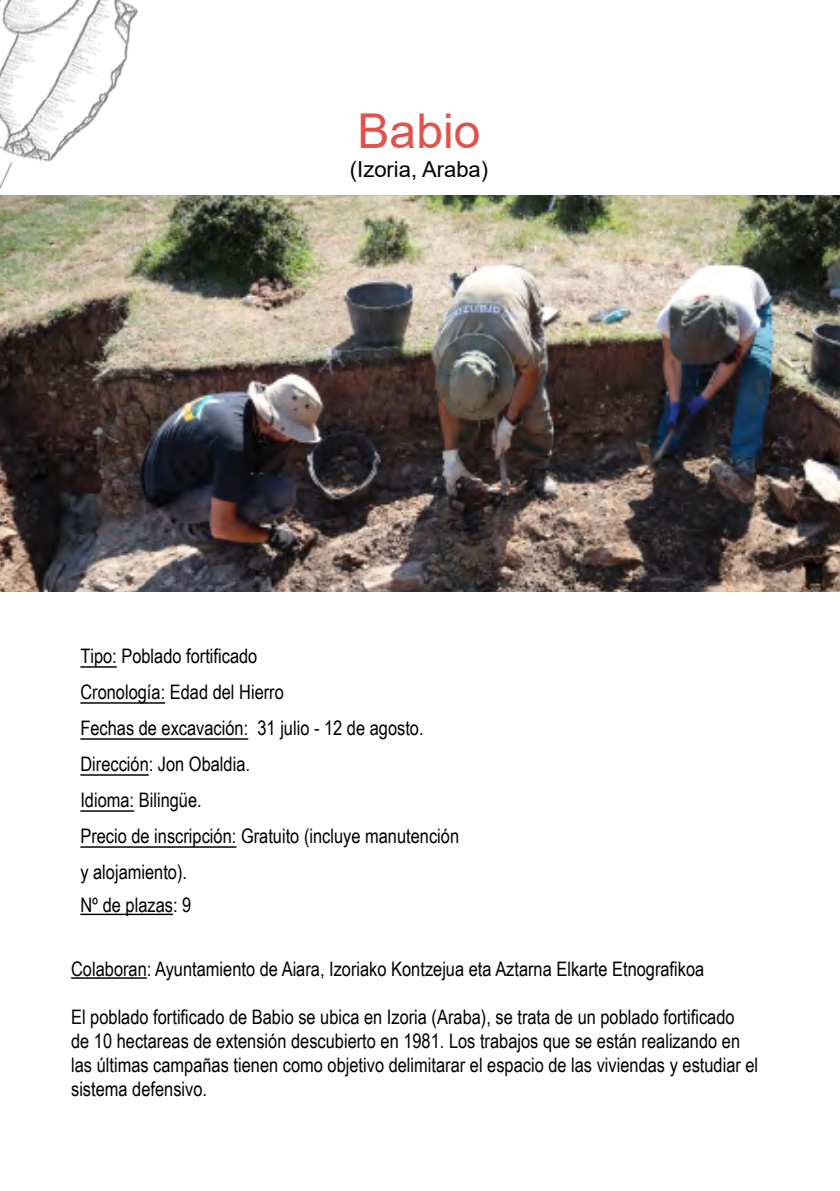
<style>
.page{position:relative;width:840px;height:1191px;background:#fff}
.page>*{position:absolute;margin:0;border:0;box-sizing:border-box;transform-origin:0 0}
.t1{font:48px "Arial";color:#e3514b}
.t2{font:22px "Arial";color:#000}
.t3{font:20px/36px "Arial Narrow";color:#000}
</style>
<div class="page">
<img style="left:0;top:0;width:206px;height:196px">
<hr style="left:80px;top:913px;width:93px;height:2px;background:#000">
<hr style="left:80px;top:846px;width:156px;height:1px;background:#000">
<hr style="left:80px;top:810px;width:54px;height:1px;background:#000">
<hr style="left:80px;top:774px;width:69px;height:1px;background:#000">
<hr style="left:80px;top:738px;width:168px;height:1px;background:#000">
<hr style="left:80px;top:702px;width:85px;height:1px;background:#000">
<hr style="left:80px;top:666px;width:37px;height:1px;background:#000">
<hr style="left:71px;top:977px;width:76px;height:1px;background:#000">
<img style="left:0;top:196px;width:839px;height:395px">
<h1 class="t1" style="left:357px;top:98px;width:124px">Babio</h1>
<p class="t2" style="left:349px;top:154px;width:140px">(Izoria, Araba)</p>
<p class="t3" style="left:80px;top:637px;width:380px">Tipo: Poblado fortificado<br>Cronología: Edad del Hierro<br>Fechas de excavación: 31 julio - 12 de agosto.<br>Dirección: Jon Obaldia.<br>Idioma: Bilingüe.<br>Precio de inscripción: Gratuito (incluye manutención y alojamiento).</p>
<p class="t3" style="left:80px;top:886px;width:112px">Nº de plazas: 9</p>
<p class="t3" style="left:71px;top:950px;width:634px">Colaboran: Ayuntamiento de Aiara, Izoriako Kontzejua eta Aztarna Elkarte Etnografikoa</p>
<p class="t3" style="left:71px;top:1004px;width:688px;line-height:24px">El poblado fortificado de Babio se ubica en Izoria (Araba), se trata de un poblado fortificado<br>de 10 hectareas de extensión descubierto en 1981. Los trabajos que se están realizando en las últimas campañas tienen como objetivo delimitarar el espacio de las viviendas y estudiar el sistema defensivo.</p>
</div>
